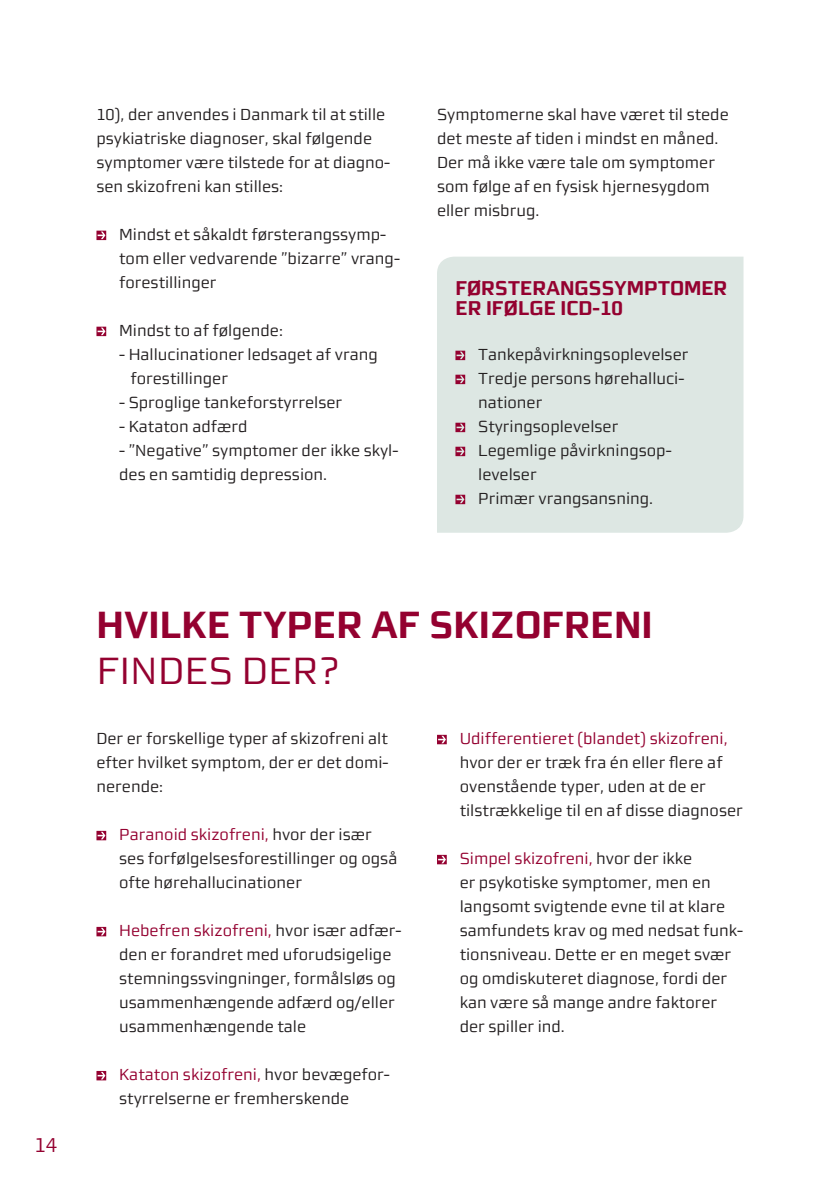
<style>
.page{position:relative;width:840px;height:1191px;background:#fff}
.page>*{position:absolute;margin:0;border:0;box-sizing:border-box;transform-origin:0 0}
.Rubrik{font:700 38px/46px "midtsans";color:#940130}
.Brød{font:700 20px/20px "midtsans";letter-spacing:-.005em;color:#940130}
.t1{font:20px "midtsans";color:#940130}
.Brød-2{font:16px/24px "midtsans";color:#231f20}
.s1{font-weight:400}
.s2{color:#940130}
</style>
<div class="page">
<svg style="left:96px;top:231px;width:10px;height:9px"></svg>
<svg style="left:96px;top:327px;width:10px;height:9px"></svg>
<svg style="left:96px;top:831px;width:10px;height:9px"></svg>
<svg style="left:96px;top:927px;width:10px;height:9px"></svg>
<svg style="left:96px;top:1071px;width:10px;height:9px"></svg>
<svg style="left:437px;top:735px;width:9px;height:9px"></svg>
<svg style="left:437px;top:855px;width:9px;height:9px"></svg>
<div style="left:437px;top:257px;width:306px;height:276px;background:#dde7e3"></div>
<svg style="left:455px;top:351px;width:10px;height:9px"></svg>
<svg style="left:455px;top:375px;width:10px;height:9px"></svg>
<svg style="left:455px;top:423px;width:10px;height:9px"></svg>
<svg style="left:455px;top:447px;width:10px;height:9px"></svg>
<svg style="left:455px;top:495px;width:10px;height:9px"></svg>
<p class="Brød-2" style="left:96px;top:102px;width:295px">10), der anvendes i Danmark til at stille psykiatriske diagnoser, skal følgende symptomer være tilstede for at diagno&shy;sen skizofreni kan stilles:</p>
<p class="Brød-2" style="left:119px;top:222px;width:282px">Mindst et såkaldt førsterangssymp&shy;tom eller vedvarende ”bizarre” vrang&shy;forestillinger</p>
<p class="Brød-2" style="left:119px;top:318px;width:165px">Mindst to af følgende:</p>
<p class="Brød-2" style="left:130px;top:342px;width:249px;text-indent:-11px">- Hallucinationer ledsaget af vrang forestillinger</p>
<p class="Brød-2" style="left:119px;top:390px;width:224px">- Sproglige tankeforstyrrelser</p>
<p class="Brød-2" style="left:119px;top:414px;width:130px">- Kataton adfærd</p>
<p class="Brød-2" style="left:119px;top:438px;width:280px">- ”Negative” symptomer der ikke skyl&shy;des en samtidig depression.</p>
<p class="Brød-2" style="left:437px;top:102px;width:293px">Symptomerne skal have været til stede det meste af tiden i mindst en måned.<br>Der må ikke være tale om symptomer som følge af en fysisk hjernesygdom eller misbrug.</p>
<p class="Brød" style="left:455px;top:278px;width:273px">FØRSTERANGSSYMPTOMER<br>ER IFØLGE ICD-10</p>
<p class="Brød-2" style="left:478px;top:342px;width:212px">Tankepåvirkningsoplevelser</p>
<p class="Brød-2" style="left:478px;top:366px;width:208px">Tredje persons hørehalluci-</p>
<p class="Brød-2" style="left:478px;top:390px;width:66px">nationer</p>
<p class="Brød-2" style="left:478px;top:414px;width:142px">Styringsoplevelser</p>
<p class="Brød-2" style="left:478px;top:438px;width:195px">Legemlige påvirkningsop-</p>
<p class="Brød-2" style="left:478px;top:462px;width:60px">levelser</p>
<p class="Brød-2" style="left:478px;top:486px;width:176px">Primær vrangsansning.</p>
<p class="t1" style="left:34px;top:1133px;width:24px">14</p>
<p class="Rubrik" style="left:96px;top:601px;width:557px">HVILKE TYPER AF SKIZOFRENI<br><span class="s1">FINDES DER?</span></p>
<p class="Brød-2" style="left:96px;top:726px;width:293px;text-align:justify">Der er forskellige typer af skizofreni alt efter hvilket symptom, der er det domi&shy;nerende:</p>
<p class="Brød-2" style="left:119px;top:822px;width:279px"><span class="s2">Paranoid skizofreni,</span> hvor der især ses forfølgelsesforestillinger og også ofte hørehallucinationer</p>
<p class="Brød-2" style="left:119px;top:918px;width:283px"><span class="s2">Hebefren skizofreni,</span> hvor især adfær&shy;den er forandret med uforudsigelige stemningssvingninger, formålsløs og usammenhængende adfærd og/eller usammenhængende tale</p>
<p class="Brød-2" style="left:119px;top:1062px;width:272px"><span class="s2">Kataton skizofreni,</span> hvor bevægefor&shy;styrrelserne er fremherskende</p>
<p class="Brød-2" style="left:459px;top:726px;width:284px"><span class="s2">Udifferentieret (blandet) skizofreni, </span>hvor der er træk fra én eller flere af ovenstående typer, uden at de er tilstrækkelige til en af disse diagnoser</p>
<p class="Brød-2" style="left:459px;top:846px;width:285px"><span class="s2">Simpel skizofreni,</span> hvor der ikke<br>er psykotiske symptomer, men en langsomt svigtende evne til at klare samfundets krav og med nedsat funk&shy;tionsniveau. Dette er en meget svær og omdiskuteret diagnose, fordi der kan være så mange andre faktorer der spiller ind.</p>
</div>
